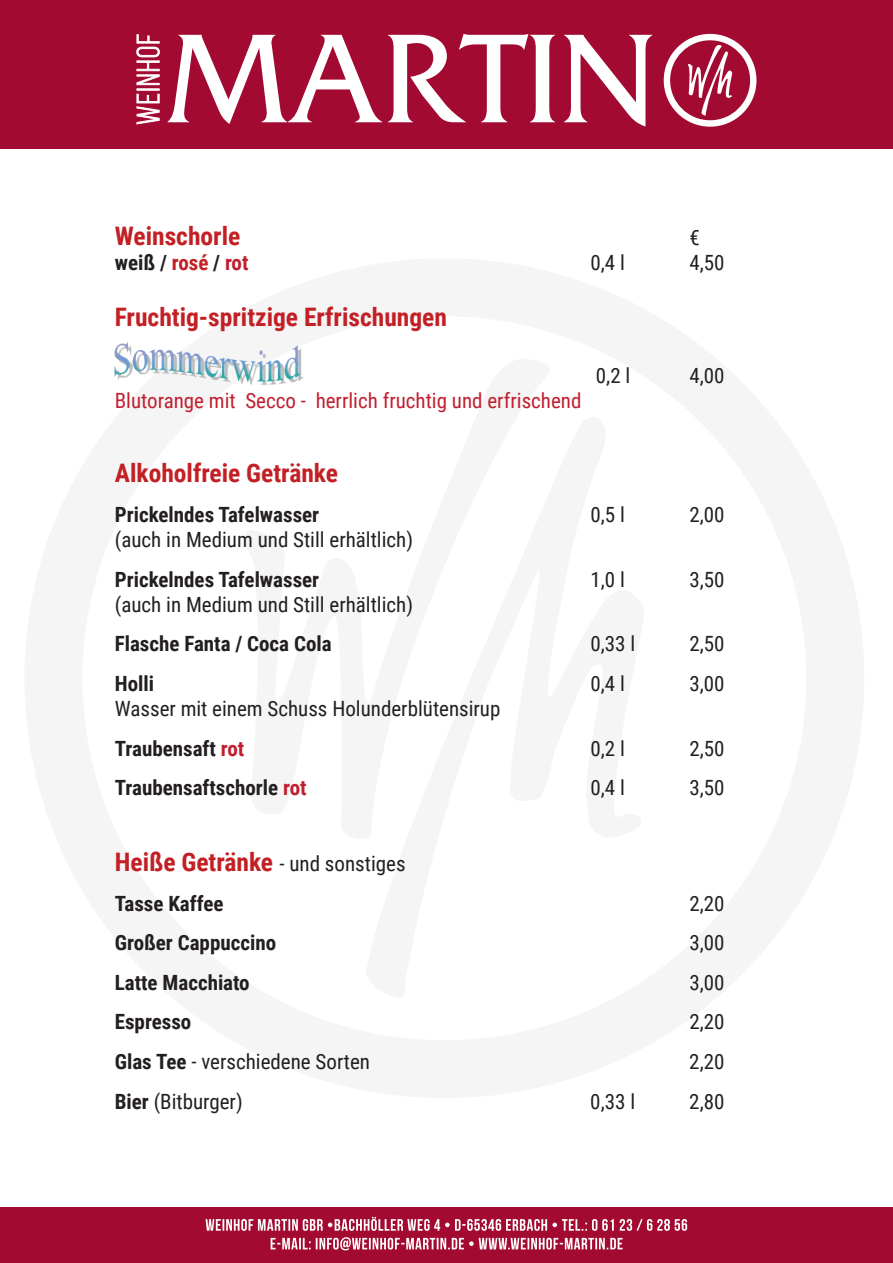
<style>
.page{position:relative;width:893px;height:1263px;background:#fff}
.page>*{position:absolute;margin:0;border:0;box-sizing:border-box;transform-origin:0 0}
.t1{font:700 25.5px "Roboto Condensed";color:#c22025}
.t2{font:21px/39.6px "Roboto Condensed";color:#231f20}
.t3{font:700 21px "Roboto Condensed";color:#231f20}
.t4{font:21px "Roboto Condensed";color:#c11f2f}
.s1{color:#c22025}
.s2{color:#c11f2f}
.s3{font-weight:700}
.s4{font-weight:700;color:#c11f2f}
.s5{font-weight:400;font-size:21px;color:#231f20}
</style>
<div class="page">
<div style="left:0;top:0;width:893px;height:149px;background:#a30a32"></div>
<div style="left:0;top:1208px;width:893px;height:55px;background:#a30a32"></div>
<svg style="left:168px;top:34px;width:484px;height:93px"></svg>
<svg style="left:136px;top:34px;width:24px;height:90px"></svg>
<svg style="left:664px;top:34px;width:92px;height:93px"></svg>
<svg style="left:271px;top:1237px;width:352px;height:13px"></svg>
<svg style="left:206px;top:1217px;width:481px;height:14px"></svg>
<img style="left:115px;top:342px;width:189px;height:43px">
<p class="t1" style="left:115px;top:218px;width:127px">Weinschorle</p>
<p class="t2" style="left:689px;top:216px;width:12px">€</p>
<p class="t3" style="left:115px;top:248px;width:135px">weiß / <span class="s1">rosé</span> / <span class="s2">rot</span></p>
<p class="t2" style="left:590px;top:242px;width:36px">0,4 l</p>
<p class="t2" style="left:689px;top:242px;width:37px">4,50</p>
<p class="t1" style="left:115px;top:299px;width:334px">Fruchtig-spritzige Erfrischungen</p>
<p class="t2" style="left:596px;top:355px;width:36px">0,2 l</p>
<p class="t2" style="left:689px;top:355px;width:37px">4,00</p>
<p class="t4" style="left:115px;top:386px;width:468px">Blutorange mit Secco - herrlich fruchtig und erfrischend</p>
<p class="t1" style="left:115px;top:455px;width:225px">Alkoholfreie Getränke</p>
<p class="t3" style="left:115px;top:500px;width:206px">Prickelndes Tafelwasser</p>
<p class="t2" style="left:590px;top:494px;width:36px">0,5 l</p>
<p class="t2" style="left:689px;top:494px;width:37px">2,00</p>
<p class="t2" style="left:115px;top:519px;width:300px">(auch in Medium und Still erhältlich)</p>
<p class="t3" style="left:115px;top:564px;width:206px">Prickelndes Tafelwasser</p>
<p class="t2" style="left:590px;top:558px;width:36px">1,0 l</p>
<p class="t2" style="left:689px;top:558px;width:37px">3,50</p>
<p class="t2" style="left:115px;top:584px;width:300px">(auch in Medium und Still erhältlich)</p>
<p class="t3" style="left:115px;top:629px;width:218px">Flasche Fanta / Coca Cola</p>
<p class="t2" style="left:590px;top:623px;width:46px">0,33 l</p>
<p class="t2" style="left:689px;top:623px;width:37px">2,50</p>
<p class="t3" style="left:115px;top:669px;width:41px">Holli</p>
<p class="t2" style="left:590px;top:663px;width:36px">0,4 l</p>
<p class="t2" style="left:689px;top:663px;width:37px">3,00</p>
<p class="t2" style="left:115px;top:688px;width:387px">Wasser mit einem Schuss Holunderblütensirup<br><span class="s3">Traubensaft</span> <span class="s4">rot</span></p>
<p class="t2" style="left:590px;top:728px;width:36px">0,2 l</p>
<p class="t2" style="left:689px;top:728px;width:37px">2,50</p>
<p class="t3" style="left:115px;top:773px;width:193px">Traubensaftschorle <span class="s2">rot</span></p>
<p class="t2" style="left:590px;top:767px;width:36px">0,4 l</p>
<p class="t2" style="left:689px;top:767px;width:37px">3,50</p>
<p class="t1" style="left:115px;top:844px;width:292px">Heiße Getränke <span class="s5">- und sonstiges</span></p>
<p class="t3" style="left:115px;top:888px;width:110px">Tasse Kaffee</p>
<p class="t2" style="left:689px;top:882px;width:37px">2,20</p>
<p class="t3" style="left:115px;top:928px;width:163px">Großer Cappuccino</p>
<p class="t2" style="left:689px;top:922px;width:37px">3,00</p>
<p class="t3" style="left:115px;top:968px;width:136px">Latte Macchiato</p>
<p class="t2" style="left:689px;top:962px;width:37px">3,00</p>
<p class="t3" style="left:115px;top:1007px;width:78px">Espresso</p>
<p class="t2" style="left:689px;top:1001px;width:37px">2,20</p>
<p class="t2" style="left:115px;top:1041px;width:257px"><span class="s3">Glas Tee</span> - verschiedene Sorten</p>
<p class="t2" style="left:689px;top:1041px;width:37px">2,20</p>
<p class="t2" style="left:115px;top:1080px;width:129px"><span class="s3">Bier</span> (Bitburger)</p>
<p class="t2" style="left:590px;top:1080px;width:46px">0,33 l</p>
<p class="t2" style="left:689px;top:1080px;width:37px">2,80</p>
</div>
